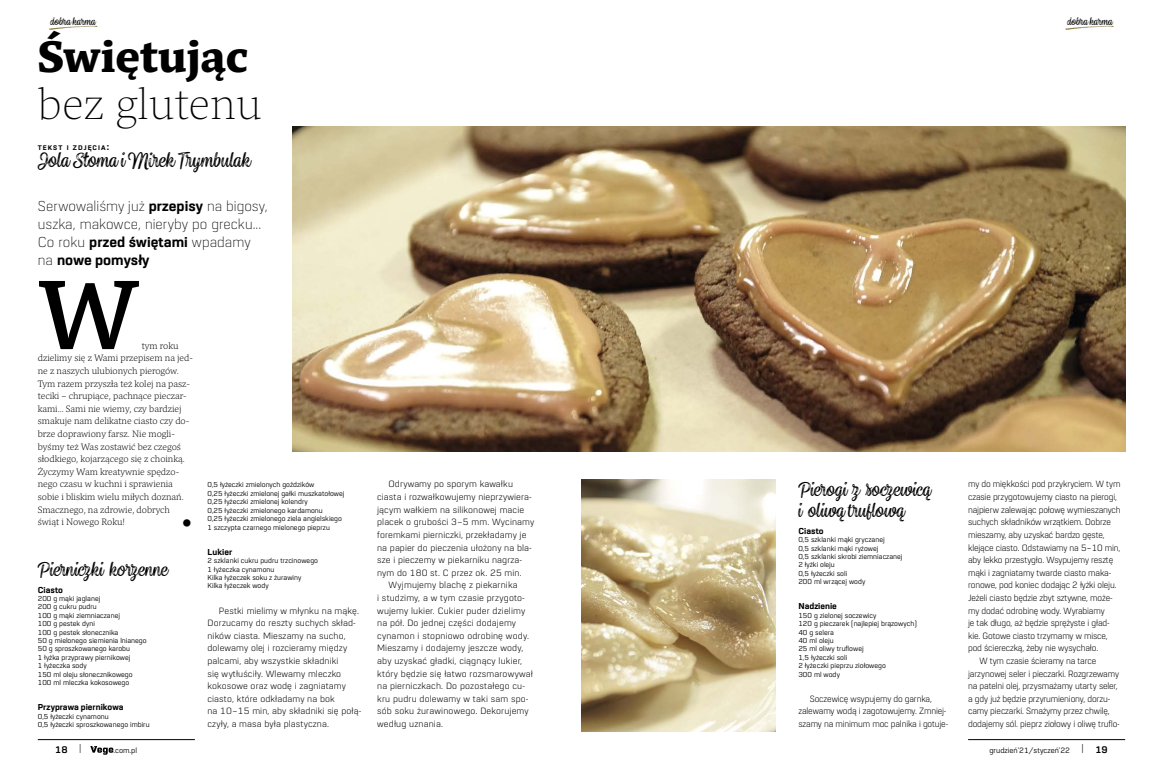
<style>
.page{position:relative;width:1163px;height:780px;background:#fff}
.page>*{position:absolute;margin:0;border:0;box-sizing:border-box;transform-origin:0 0}
.t1{font:600 100px "Mundo Serif";color:#000}
.t2{font:200 45px "Mundo Serif";color:#000}
.t3{font:700 45px "Mundo Serif";color:#000}
.t4{font:26px "Goodwater Print Brush";letter-spacing:-.005em;color:#000}
.t5{font:25px/21px "Goodwater Print Brush";letter-spacing:-.005em;color:#000}
.t6{font:700 24px "URW Dock";color:#000}
.t7{font:200 15px/18px "URW Dock";color:#000}
.t8{font:13.5px "Goodwater Print Brush";color:#000}
.t9{font:700 10px "URW Dock";color:#000}
.t10{font:300 9.5px/12.6px "URW Dock";letter-spacing:.01em;color:#000}
.t11{font:300 9.5px/12.6px "URW Dock";letter-spacing:-.015em;color:#000;text-align:center}
.t12{font:300 9.5px/12.6px "Mundo Serif";letter-spacing:-.005em;color:#000}
.t13{font:800 9px "URW Dock";color:#000}
.t14{font:8px "URW Dock";color:#000}
.t15{font:7.5px/8.4px "URW Dock";color:#000}
.t16{font:800 7px "URW Dock";letter-spacing:.145em;color:#000}
.s1{font-family:"Northwell Swash";font-size:24.3px;color:#897741}
.s2{font-size:10px}
.s3{font-weight:800}
.s4{font-weight:300}
.s5{font-weight:700;font-size:10px}
</style>
<div class="page">
<img style="left:292px;top:126px;width:832px;height:325px">
<img style="left:581px;top:479px;width:194px;height:252px">
<hr style="left:967px;top:739px;width:157px;height:1px;background:#000">
<hr style="left:38px;top:739px;width:157px;height:1px;background:#000">
<svg style="left:90px;top:746px;width:23px;height:8px"></svg>
<h3 class="t8" style="left:47px;top:14px;width:53px"><span class="s1">i</span>dobra karma</h3>
<h3 class="t8" style="left:1063px;top:14px;width:53px"><span class="s1">i</span>dobra karma</h3>
<h2 class="t3" style="left:38px;top:24px;width:212px">Świętując</h2>
<h2 class="t2" style="left:38px;top:74px;width:226px">bez glutenu</h2>
<p class="t16" style="left:38px;top:143px;width:73px">TEKST I ZDJĘCIA<span class="s2">:</span></p>
<h3 class="t4" style="left:38px;top:146px;width:214px">Jola Słoma iMirek Trymbulak</h3>
<h3 class="t7" style="left:38px;top:196px;width:231px">Serwowaliśmy już <span class="s3">przepisy</span> na bigosy, uszka, makowce, nieryby po grecku...<br>Co roku <span class="s3">przed świętami</span> wpadamy na <span class="s3">nowe pomysły</span></h3>
<h1 class="t1" style="left:38px;top:245px;width:103px">W</h1>
<p class="t12" style="left:38px;top:339px;width:157px;text-indent:104px">tym roku dzielimy się z Wami przepisem na jed&shy;ne z naszych ulubionych pierogów.<br>Tym razem przyszła też kolej na pasz&shy;teciki – chrupiące, pachnące pieczar&shy;kami... Sami nie wiemy, czy bardziej smakuje nam delikatne ciasto czy do&shy;brze doprawiony farsz. Nie mogli&shy;byśmy też Was zostawić bez czegoś słodkiego, kojarzącego się z choinką.<br>Życzymy Wam kreatywnie spędzo&shy;nego czasu w kuchni i sprawienia sobie i bliskim wielu miłych doznań.<br>Smacznego, na zdrowie, dobrych świąt i Nowego Roku!</p>
<h3 class="t6" style="left:179px;top:507px;width:17px">•</h3>
<h3 class="t5" style="left:38px;top:558px;width:132px">Pierniczki korzenne</h3>
<p class="t13" style="left:38px;top:583px;width:27px">Ciasto</p>
<p class="t15" style="left:38px;top:594px;width:110px">200 g mąki jaglanej<br>200 g cukru pudru<br>100 g mąki ziemniaczanej<br>100 g pestek dyni<br>100 g pestek słonecznika<br>50 g mielonego siemienia lnianego<br>50 g sproszkowanego karobu<br>1 łyżka przyprawy piernikowej<br>1 łyżeczka sody<br>150 ml oleju słonecznikowego<br>100 ml mleczka kokosowego</p>
<p class="t13" style="left:38px;top:701px;width:87px">Przyprawa piernikowa</p>
<p class="t15" style="left:38px;top:711px;width:113px">0,5 łyżeczki cynamonu<br>0,5 łyżeczki sproszkowanego imbiru</p>
<p class="t15" style="left:207px;top:480px;width:138px">0,5 łyżeczki zmielonych goździków<br>0,25 łyżeczki zmielonej gałki muszkatołowej 0,25 łyżeczki zmielonej kolendry<br>0,25 łyżeczki zmielonego kardamonu<br>0,25 łyżeczki zmielonego ziela angielskiego 1 szczypta czarnego mielonego pieprzu</p>
<p class="t13" style="left:207px;top:545px;width:26px">Lukier</p>
<p class="t15" style="left:207px;top:556px;width:112px">2 szklanki cukru pudru trzcinowego<br>1 łyżeczka cynamonu<br>Kilka łyżeczek soku z żurawiny<br>Kilka łyżeczek wody</p>
<p class="t10" style="left:207px;top:603px;width:155px;text-indent:11px">Pestki mielimy w młynku na mąkę.<br>Dorzucamy do reszty suchych skład&shy;ników ciasta. Mieszamy na sucho, dolewamy olej i rozcieramy między palcami, aby wszystkie składniki<br>się wytłuściły. Wlewamy mleczko kokosowe oraz wodę i zagniatamy ciasto, które odkładamy na bok<br>na 10–15 min, aby składniki się połą&shy;czyły, a masa była plastyczna.</p>
<p class="t10" style="left:388px;top:477px;width:126px">Odrywamy po sporym kawałku</p>
<p class="t10" style="left:377px;top:490px;width:156px">ciasta i rozwałkowujemy nieprzywiera-</p>
<p class="t10" style="left:377px;top:503px;width:148px">jącym wałkiem na silikonowej macie</p>
<p class="t10" style="left:377px;top:515px;width:158px">placek o grubości 3–5 mm. Wycinamy</p>
<p class="t10" style="left:377px;top:528px;width:151px">foremkami pierniczki, przekładamy je</p>
<p class="t10" style="left:377px;top:540px;width:156px">na papier do pieczenia ułożony na bla-</p>
<p class="t10" style="left:377px;top:553px;width:146px">sze i pieczemy w piekarniku nagrza-</p>
<p class="t10" style="left:377px;top:566px;width:146px">nym do 180 st. C przez ok. 25 min.</p>
<p class="t10" style="left:388px;top:578px;width:131px">Wyjmujemy blachę z piekarnika</p>
<p class="t10" style="left:377px;top:591px;width:149px">i studzimy, a w tym czasie przygoto-</p>
<p class="t10" style="left:377px;top:603px;width:149px">wujemy lukier. Cukier puder dzielimy</p>
<p class="t10" style="left:377px;top:616px;width:140px">na pół. Do jednej części dodajemy</p>
<p class="t10" style="left:377px;top:629px;width:153px">cynamon i stopniowo odrobinę wody.</p>
<p class="t10" style="left:377px;top:641px;width:148px">Mieszamy i dodajemy jeszcze wody,</p>
<p class="t10" style="left:377px;top:654px;width:146px">aby uzyskać gładki, ciągnący lukier,</p>
<p class="t10" style="left:377px;top:666px;width:157px">który będzie się łatwo rozsmarowywał</p>
<p class="t10" style="left:377px;top:679px;width:149px">na pierniczkach. Do pozostałego cu-</p>
<p class="t10" style="left:377px;top:692px;width:153px">kru pudru dolewamy w taki sam spo-</p>
<p class="t10" style="left:377px;top:704px;width:153px">sób soku żurawinowego. Dekorujemy</p>
<p class="t10" style="left:377px;top:717px;width:67px">według uznania.</p>
<h3 class="t5" style="left:798px;top:479px;width:134px">Pierogi z soczewicą i oliwą truflową</h3>
<p class="t13" style="left:798px;top:524px;width:27px">Ciasto</p>
<p class="t15" style="left:798px;top:535px;width:105px">0,5 szklanki mąki gryczanej<br>0,5 szklanki mąki ryżowej<br>0,5 szklanki skrobi ziemniaczanej<br>2 łyżki oleju<br>0,5 łyżeczki soli<br>200 ml wrzącej wody</p>
<p class="t13" style="left:798px;top:600px;width:40px">Nadzienie</p>
<p class="t15" style="left:798px;top:610px;width:120px">150 g zielonej soczewicy<br>120 g pieczarek (najlepiej brązowych)<br>40 g selera<br>40 ml oleju<br>25 ml oliwy truflowej<br>1,5 łyżeczki soli<br>2 łyżeczki pieprzu ziołowego<br>300 ml wody</p>
<p class="t11" style="left:798px;top:692px;width:151px">Soczewicę wsypujemy do garnka, zalewamy wodą i zagotowujemy. Zmniej&shy;szamy na minimum moc palnika i gotuje-</p>
<p class="t11" style="left:967px;top:477px;width:154px">my do miękkości pod przykryciem. W tym</p>
<p class="t11" style="left:967px;top:490px;width:150px">czasie przygotowujemy ciasto na pierogi,</p>
<p class="t11" style="left:967px;top:503px;width:154px">najpierw zalewając połowę wymieszanych</p>
<p class="t11" style="left:967px;top:515px;width:144px">suchych składników wrzątkiem. Dobrze</p>
<p class="t11" style="left:967px;top:528px;width:138px">mieszamy, aby uzyskać bardzo gęste,</p>
<p class="t11" style="left:967px;top:540px;width:154px">klejące ciasto. Odstawiamy na 5–10 min,</p>
<p class="t11" style="left:967px;top:553px;width:147px">aby lekko przestygło. Wsypujemy resztę</p>
<p class="t11" style="left:967px;top:566px;width:145px">mąki i zagniatamy twarde ciasto maka-</p>
<p class="t11" style="left:967px;top:578px;width:150px">ronowe, pod koniec dodając 2 łyżki oleju.</p>
<p class="t11" style="left:967px;top:591px;width:146px">Jeżeli ciasto będzie zbyt sztywne, może-</p>
<p class="t11" style="left:967px;top:603px;width:138px">my dodać odrobinę wody. Wyrabiamy</p>
<p class="t11" style="left:967px;top:616px;width:143px">je tak długo, aż będzie sprężyste i gład-</p>
<p class="t11" style="left:967px;top:629px;width:141px">kie. Gotowe ciasto trzymamy w misce,</p>
<p class="t11" style="left:967px;top:641px;width:132px">pod ściereczką, żeby nie wysychało.</p>
<p class="t11" style="left:979px;top:654px;width:118px">W tym czasie ścieramy na tarce</p>
<p class="t11" style="left:967px;top:666px;width:152px">jarzynowej seler i pieczarki. Rozgrzewamy</p>
<p class="t11" style="left:967px;top:679px;width:151px">na patelni olej, przysmażamy utarty seler,</p>
<p class="t11" style="left:967px;top:692px;width:143px">a gdy już będzie przyrumieniony, dorzu-</p>
<p class="t11" style="left:967px;top:704px;width:143px">camy pieczarki. Smażymy przez chwilę,</p>
<p class="t11" style="left:967px;top:717px;width:153px">dodajemy sól. pieprz ziołowy i oliwę truflo-</p>
<p class="t9" style="left:55px;top:742px;width:29px">18 <span class="s4">|</span></p>
<p class="t14" style="left:113px;top:744px;width:25px">.com.pl</p>
<p class="t14" style="left:989px;top:744px;width:120px">grudzień'21/styczeń'22 <sup>|</sup> <span class="s5">19</span></p>
</div>
